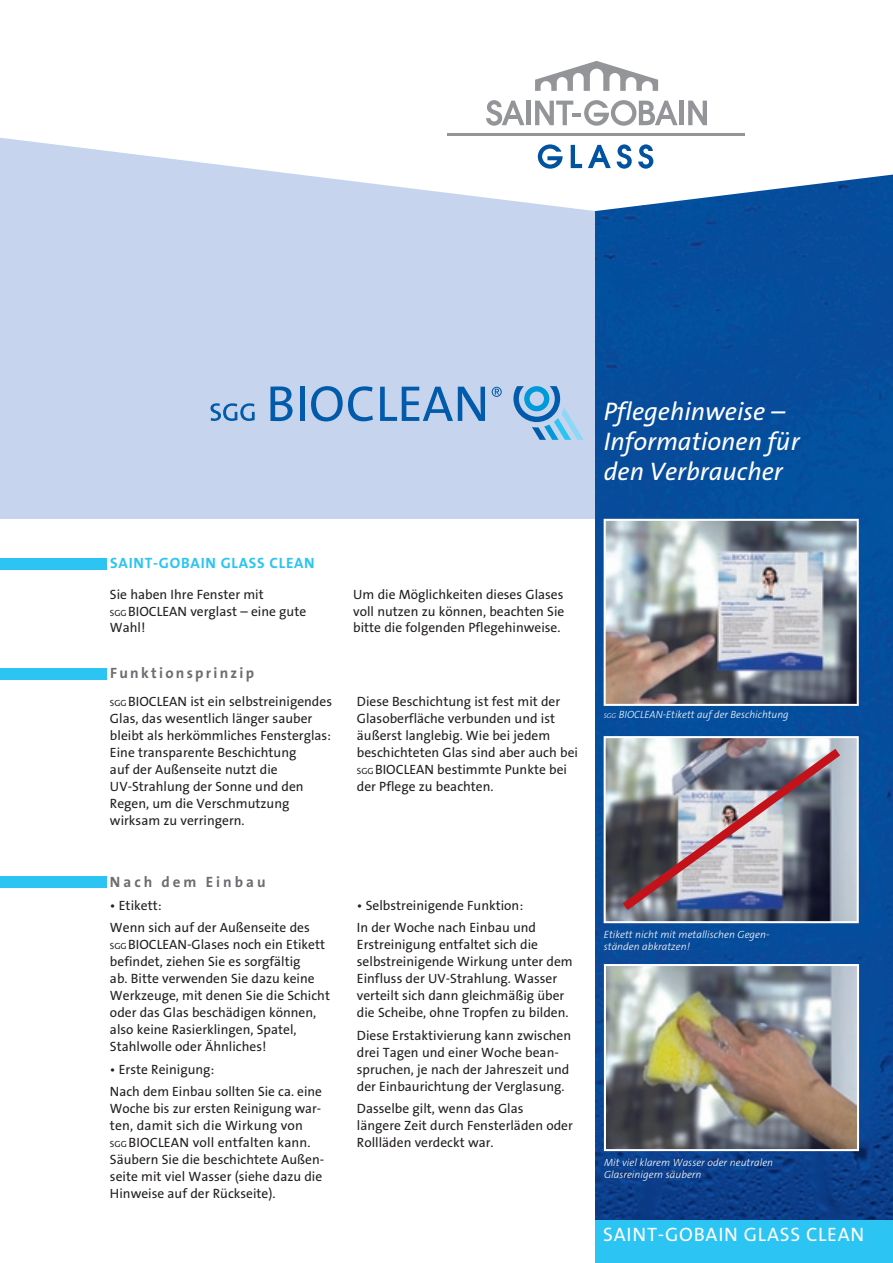
<style>
.page{position:relative;width:893px;height:1263px;background:#fff}
.page>*{position:absolute;margin:0;border:0;box-sizing:border-box;transform-origin:0 0}
.t1{font:italic 25.5px/30px "The Sans B5 Plain";color:#fff}
.t2{font:19.5px "The Sans B5 Plain";letter-spacing:.04em;color:#fff}
.t3{font:700 15px "The Sans B7";letter-spacing:.05em;color:#2bc4f3}
.t4{font:700 15px "The Sans B7";letter-spacing:.15em;color:#6c6d70}
.t5{font:700 15px "The Sans B7";letter-spacing:.2em;color:#6c6d70}
.t6{font:13.5px/17px "The Sans B5 Plain";color:#231f20}
.t7{font:italic 300 10.5px/12px "The Sans B3";color:#fff}
.s1{font-size:9px}
.s2{font-size:7.05px}
</style>
<div class="page">
<div style="left:0;top:0;width:595px;height:519px;background:#c6d5ed"></div>
<img style="left:595px;top:211px;width:298px;height:1010px">
<svg style="left:0;top:0;width:893px;height:211px;fill:#fff"></svg>
<svg style="left:535px;top:61px;width:123px;height:30px"></svg>
<hr style="left:680px;top:101px;width:4px;height:24px;background:#939598">
<svg style="left:688px;top:101px;width:19px;height:24px"></svg>
<div style="left:526px;top:101px;width:5px;height:24px;background:#939598"></div>
<svg style="left:486px;top:100px;width:38px;height:26px"></svg>
<svg style="left:535px;top:100px;width:143px;height:26px"></svg>
<svg style="left:538px;top:144px;width:25px;height:25px"></svg>
<svg style="left:571px;top:145px;width:11px;height:23px"></svg>
<svg style="left:588px;top:145px;width:23px;height:23px"></svg>
<svg style="left:617px;top:144px;width:15px;height:25px"></svg>
<svg style="left:638px;top:144px;width:15px;height:25px"></svg>
<hr style="left:447px;top:133px;width:297px;height:3px;background:#939598">
<div style="left:595px;top:1221px;width:298px;height:42px;background:#2bc4f3"></div>
<svg style="left:380px;top:387px;width:105px;height:34px"></svg>
<svg style="left:210px;top:403px;width:45px;height:18px"></svg>
<svg style="left:492px;top:387px;width:10px;height:10px"></svg>
<svg style="left:270px;top:386px;width:23px;height:35px"></svg>
<div style="left:300px;top:387px;width:5px;height:34px;background:#015aaa"></div>
<svg style="left:311px;top:386px;width:62px;height:35px"></svg>
<svg style="left:513px;top:386px;width:71px;height:54px"></svg>
<div style="left:0;top:668px;width:106px;height:11px;background:#2bc4f3"></div>
<div style="left:0;top:558px;width:106px;height:12px;background:#2bc4f3"></div>
<div style="left:0;top:876px;width:106px;height:11px;background:#2bc4f3"></div>
<img style="left:604px;top:519px;width:255px;height:187px">
<svg style="left:604px;top:736px;width:255px;height:187px;background:#9fa4ab"></svg>
<img style="left:623px;top:749px;width:217px;height:161px">
<img style="left:604px;top:964px;width:255px;height:187px">
<h1 class="t1" style="left:604px;top:397px;width:197px">Pflegehinweise –<br>Informationen für den Verbraucher</h1>
<p class="t3" style="left:110px;top:555px;width:206px">SAINT-GOBAIN GLASS CLEAN</p>
<p class="t6" style="left:110px;top:586px;width:198px">Sie haben Ihre Fenster mit<br><span class="s1">SGG</span>BIOCLEAN verglast – eine gute<br>Wahl!</p>
<p class="t6" style="left:353px;top:586px;width:213px;text-align:justify">Um die Möglichkeiten dieses Glases voll nutzen zu können, beachten Sie bitte die folgenden Pflegehinweise.</p>
<p class="t4" style="left:110px;top:665px;width:145px">Funktionsprinzip</p>
<p class="t6" style="left:110px;top:693px;width:224px"><span class="s1">SGG</span>BIOCLEAN ist ein selbstreinigendes<br>Glas, das wesentlich länger sauber bleibt als herkömmliches Fensterglas:<br>Eine transparente Beschichtung<br>auf der Außenseite nutzt die<br>UV-Strahlung der Sonne und den<br>Regen, um die Verschmutzung wirksam zu verringern.</p>
<p class="t6" style="left:357px;top:693px;width:223px">Diese Beschichtung ist fest mit der Glasoberfläche verbunden und ist äußerst lang lebig. Wie bei jedem beschichteten Glas sind aber auch bei <span class="s1">SGG</span>BIOCLEAN bestimm te Punkte bei der Pflege zu beachten.</p>
<p class="t5" style="left:110px;top:874px;width:157px">Nach dem Einbau</p>
<p class="t6" style="left:110px;top:894px;width:201px;line-height:22.6px">• Etikett:<br>Wenn sich auf der Außenseite des</p>
<p class="t6" style="left:110px;top:937px;width:222px"><span class="s1">SGG</span>BIOCLEAN-Glases noch ein Etikett befindet, ziehen Sie es sorgfältig<br>ab. Bitte verwenden Sie dazu keine Werkzeuge, mit denen Sie die Schicht oder das Glas beschädigen können, also keine Rasierklingen, Spatel, Stahlwolle oder Ähnliches!</p>
<p class="t6" style="left:110px;top:1058px;width:214px;line-height:22.6px">• Erste Reinigung:<br>Nach dem Einbau sollten Sie ca. eine</p>
<p class="t6" style="left:110px;top:1101px;width:216px">Woche bis zur ersten Reinigung war&shy;ten, damit sich die Wirkung von <span class="s1">SGG</span>BIOCLEAN voll entfalten kann.<br>Säubern Sie die beschichtete Außen&shy;seite mit viel Wasser (siehe dazu die Hinweise auf der Rückseite).</p>
<p class="t6" style="left:357px;top:894px;width:181px;line-height:22.6px">• Selbstreinigende Funktion:<br>In der Woche nach Einbau und</p>
<p class="t6" style="left:357px;top:937px;width:217px">Erstreinigung entfaltet sich die selbstreinigende Wirkung unter dem Einfluss der UV-Strahlung. Wasser verteilt sich dann gleichmäßig über die Scheibe, ohne Tropfen zu bilden.</p>
<p class="t6" style="left:357px;top:1027px;width:216px">Diese Erstaktivierung kann zwischen drei Tagen und einer Woche bean&shy;spruchen, je nach der Jahreszeit und der Einbaurichtung der Verglasung.</p>
<p class="t6" style="left:357px;top:1101px;width:217px">Dasselbe gilt, wenn das Glas<br>längere Zeit durch Fensterläden oder<br>Rollläden verdeckt war.</p>
<p class="t7" style="left:604px;top:709px;width:186px"><span class="s2">SGG</span> BIOCLEAN-Etikett auf der Beschichtung</p>
<p class="t7" style="left:604px;top:928px;width:167px">Etikett nicht mit metallischen Gegen&shy;ständen abkratzen!</p>
<p class="t7" style="left:604px;top:1157px;width:171px">Mit viel klarem Wasser oder neutralen<br>Glasreinigern säubern</p>
<h2 class="t2" style="left:603px;top:1224px;width:263px">SAINT-GOBAIN GLASS CLEAN</h2>
</div>
